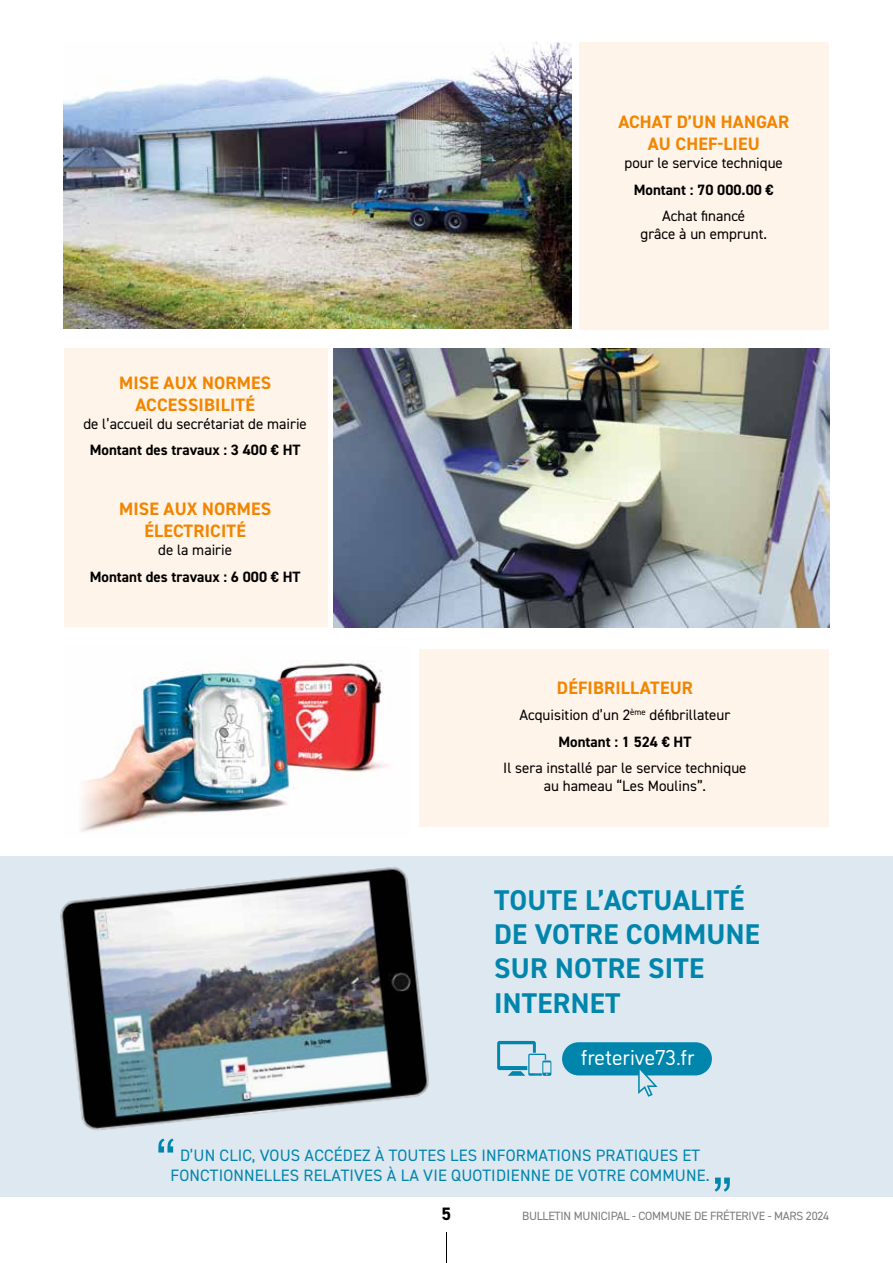
<style>
.page{position:relative;width:893px;height:1263px;background:#fff}
.page>*{position:absolute;margin:0;border:0;box-sizing:border-box;transform-origin:0 0}
.t1{font:700 28.5px/34.3px "DIN2014";letter-spacing:.01em;color:#0085ac}
.t2{font:21.6px "DI Nosaur";color:#fff}
.t3{font:700 18px/21.6px "DIN2014";letter-spacing:.01em;color:#f18500;text-align:center}
.t4{font:700 18px "DIN2014";color:#000}
.t5{font:16.5px/19.8px "DIN2014";letter-spacing:.01em;color:#0085ac;text-align:center}
.t6{font:15px/18px "DIN2014";color:#000;text-align:center}
.t7{font:700 15px "DIN2014";color:#000}
.t8{font:12px "DIN2014";letter-spacing:-.02em;color:#7c7b7b}
.s1{font-weight:700}
</style>
<div class="page">
<hr style="left:446px;top:1232px;width:1px;height:31px;background:#000">
<div style="left:0;top:856px;width:893px;height:340px;background:#dde8f1"></div>
<img style="left:334px;top:349px;width:495px;height:278px">
<div style="left:580px;top:43px;width:249px;height:287px;background:#fff4e9"></div>
<div style="left:64px;top:349px;width:263px;height:278px;background:#fff4e9"></div>
<img style="left:64px;top:43px;width:507px;height:285px">
<div style="left:420px;top:649px;width:409px;height:178px;background:#fff4e9"></div>
<img style="left:80px;top:660px;width:309px;height:172px">
<img style="left:60px;top:867px;width:369px;height:264px">
<svg style="left:497px;top:1041px;width:54px;height:35px"></svg>
<svg style="left:562px;top:1042px;width:150px;height:55px"></svg>
<svg style="left:158px;top:1138px;width:16px;height:14px"></svg>
<svg style="left:715px;top:1177px;width:15px;height:15px"></svg>
<p class="t3" style="left:119px;top:372px;width:154px">MISE AUX NORMES<br>ACCESSIBILITÉ</p>
<p class="t6" style="left:83px;top:414px;width:225px">de l’accueil du secrétariat de mairie</p>
<p class="t7" style="left:90px;top:440px;width:212px">Montant des travaux : 3 400 € HT</p>
<p class="t3" style="left:119px;top:498px;width:154px">MISE AUX NORMES<br>ÉLECTRICITÉ</p>
<p class="t6" style="left:158px;top:541px;width:75px">de la mairie</p>
<p class="t7" style="left:90px;top:566px;width:212px">Montant des travaux : 6 000 € HT</p>
<p class="t3" style="left:618px;top:111px;width:172px">ACHAT D’UN HANGAR<br>AU CHEF-LIEU</p>
<p class="t6" style="left:625px;top:154px;width:160px">pour le service technique</p>
<p class="t7" style="left:634px;top:179px;width:141px">Montant : 70 000.00 €</p>
<p class="t6" style="left:640px;top:207px;width:128px">Achat financé<br>grâce à un emprunt.</p>
<p class="t3" style="left:557px;top:676px;width:138px">DÉFIBRILLATEUR</p>
<p class="t6" style="left:519px;top:701px;width:212px;line-height:26.5px">Acquisition d’un 2<sup>ème</sup> défibrillateur<br><span class="s1">Montant : 1 524 € HT</span></p>
<p class="t6" style="left:503px;top:759px;width:245px">Il sera installé par le service technique au hameau “Les Moulins”.</p>
<h1 class="t1" style="left:494px;top:882px;width:267px">TOUTE L’ACTUALITÉ<br>DE VOTRE COMMUNE<br>SUR NOTRE SITE<br>INTERNET</h1>
<h2 class="t2" style="left:581px;top:1042px;width:115px">freterive73.fr</h2>
<p class="t5" style="left:171px;top:1145px;width:541px">D’UN CLIC, VOUS ACCÉDEZ À TOUTES LES INFORMATIONS PRATIQUES ET<br>FONCTIONNELLES RELATIVES À LA VIE QUOTIDIENNE DE VOTRE COMMUNE.</p>
<p class="t4" style="left:442px;top:1201px;width:11px">5</p>
<p class="t8" style="left:522px;top:1208px;width:309px">BULLETIN MUNICIPAL - COMMUNE DE FRÉTERIVE - MARS 2024</p>
</div>
